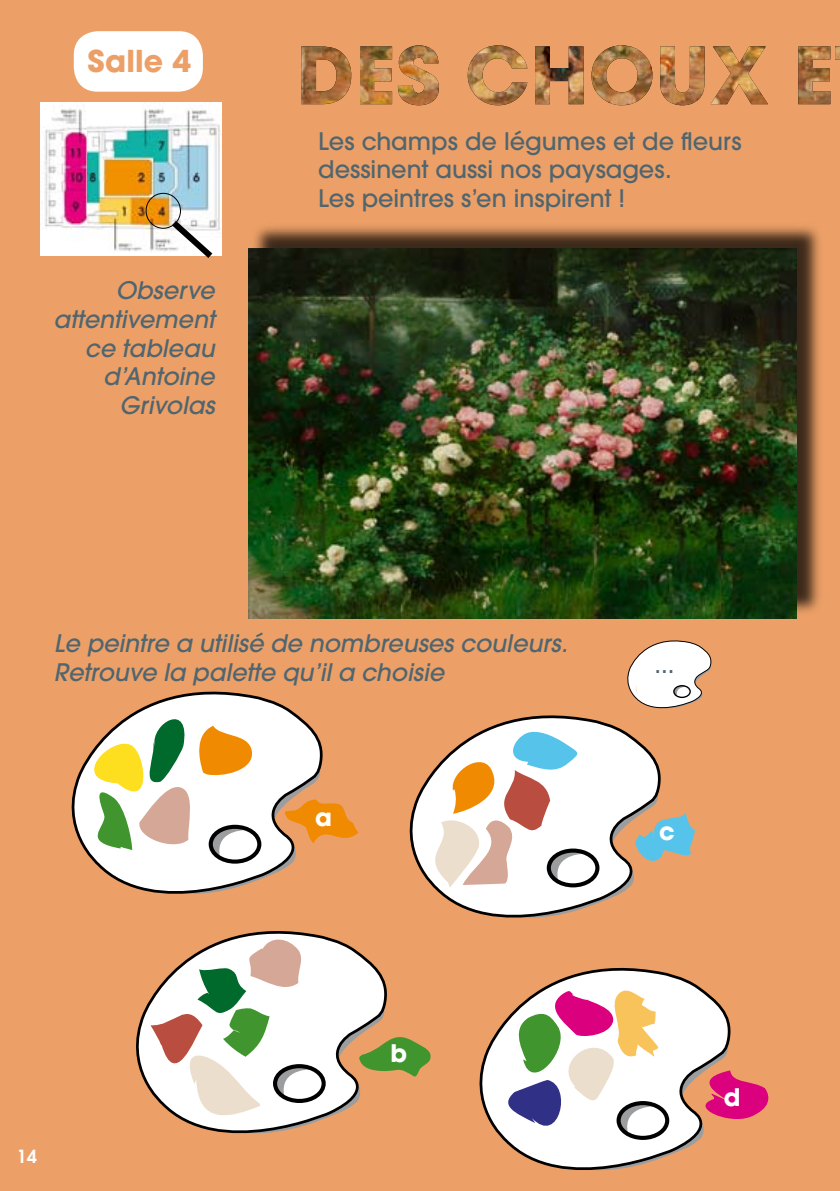
<style>
.page{position:relative;width:840px;height:1191px;background:#fff}
.page>*{position:absolute;margin:0;border:0;box-sizing:border-box;transform-origin:0 0}
.t1{font:700 30px "ITC Avant Garde Std";color:#eca067}
.t2{font:italic 500 24px/28.8px "ITC Avant Garde Std";color:#50656f}
.t3{font:500 24px/28.8px "ITC Avant Garde Std";color:#50656f}
.t4{font:700 24px "ITC Avant Garde Std";color:#fff}
.t5{font:600 18px "ITC Avant Garde Std";color:#fff}
</style>
<div class="page">
<div style="left:0;top:0;width:839px;height:1191px;background:#eca067"></div>
<svg style="left:164px;top:691px;width:159px;height:190px"></svg>
<div style="left:208px;top:824px;width:53px;height:39px;border:4px solid #000;border-radius:50%"></div>
<svg style="left:71px;top:699px;width:184px;height:195px"></svg>
<svg style="left:284px;top:797px;width:74px;height:52px"></svg>
<svg style="left:136px;top:931px;width:251px;height:203px"></svg>
<div style="left:273px;top:1064px;width:52px;height:39px;border:4px solid #000;border-radius:50%"></div>
<svg style="left:150px;top:935px;width:165px;height:191px;background:#d8d2c2"></svg>
<svg style="left:358px;top:1035px;width:73px;height:41px"></svg>
<svg style="left:409px;top:715px;width:252px;height:203px"></svg>
<div style="left:546px;top:848px;width:53px;height:39px;border:4px solid #000;border-radius:50%"></div>
<svg style="left:417px;top:729px;width:172px;height:158px;background:#e1d2c5"></svg>
<svg style="left:634px;top:808px;width:60px;height:60px"></svg>
<svg style="left:479px;top:967px;width:252px;height:204px"></svg>
<div style="left:616px;top:1101px;width:53px;height:39px;border:4px solid #000;border-radius:50%"></div>
<svg style="left:498px;top:986px;width:160px;height:161px;background:#d7c7c2"></svg>
<svg style="left:687px;top:1070px;width:82px;height:55px"></svg>
<div style="left:250px;top:222px;width:573px;height:395px;background:#000;opacity:.75"></div>
<img style="left:248px;top:248px;width:548px;height:370px">
<img style="left:41px;top:102px;width:180px;height:154px">
<div style="left:145px;top:193px;width:36px;height:36px;border:1px solid #000;border-radius:50%"></div>
<svg style="left:165px;top:215px;width:54px;height:43px;background:#d4cfca"></svg>
<div style="left:74px;top:31px;width:129px;height:61px;background:#fff;border-radius:24px"></div>
<img style="left:301px;top:45px;width:538px;height:60px">
<svg style="left:627px;top:640px;width:85px;height:69px"></svg>
<p class="t1" style="left:88px;top:41px;width:105px">Salle 4</p>
<p class="t2" style="left:54px;top:276px;width:162px;text-align:right">Observe attentivement ce tableau d’Antoine<br>Grivolas</p>
<p class="t3" style="left:318px;top:126px;width:424px">Les champs de légumes et de fleurs dessinent aussi nos paysages.<br>Les peintres s’en inspirent !</p>
<p class="t2" style="left:54px;top:629px;width:515px">Le peintre a utilisé de nombreuses couleurs.<br>Retrouve la palette qu’il a choisie</p>
<p class="t4" style="left:315px;top:800px;width:18px">a</p>
<p class="t5" style="left:17px;top:1144px;width:22px">14</p>
<p class="t4" style="left:390px;top:1036px;width:18px">b</p>
<p class="t3" style="left:654px;top:650px;width:21px">...</p>
<p class="t4" style="left:658px;top:815px;width:17px">c</p>
<p class="t4" style="left:723px;top:1080px;width:18px">d</p>
</div>
